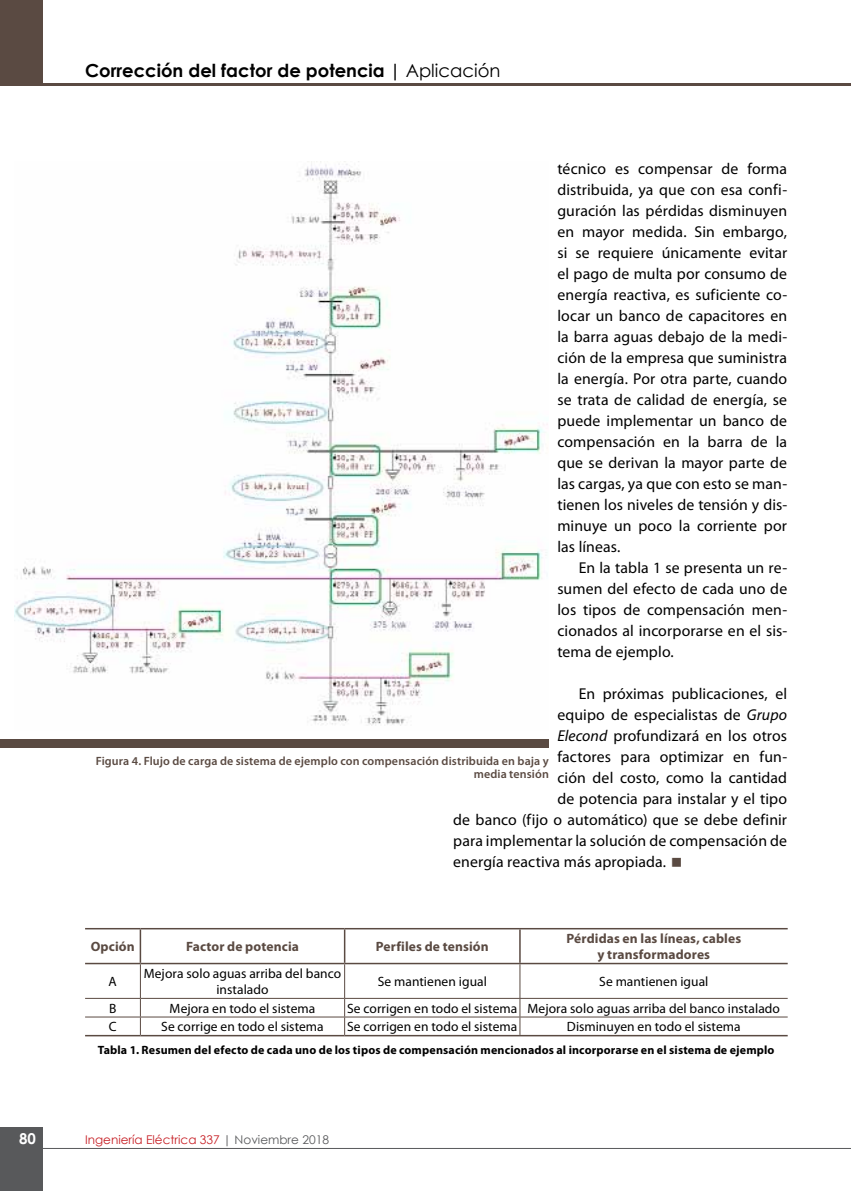
<style>
.page{position:relative;width:851px;height:1191px;background:#fff}
.page>*{position:absolute;margin:0;border:0;box-sizing:border-box;transform-origin:0 0}
.t1{font:700 18px "Century Gothic";color:#000}
.t2{font:15.75px/21px "Myriad Pro";letter-spacing:.01em;color:#000;text-align:justify}
.t3{font:700 15px "Century Gothic";color:#fff}
.t4{font:13.5px/16.2px "Myriad Pro";letter-spacing:.005em;color:#000;text-align:center}
.t5{font:700 13.5px/16.2px "Myriad Pro";letter-spacing:.01em;color:#5a4a42;text-align:center}
.t6{font:700 12px "Myriad Pro";letter-spacing:.01em;color:#000}
.t7{font:600 12px/13.5px "Myriad Pro";letter-spacing:.01em;color:#5a4a42;text-align:right}
.t8{font:12px "Century Gothic";color:#c61d23}
.s1{font-weight:400}
.s2{font-style:italic}
.s3{color:#58595b}
</style>
<div class="page">
<div style="left:0;top:1127px;width:43px;height:64px;background:#58595b"></div>
<hr style="left:0;top:1148px;width:850px;height:1px;background:#58595b">
<div style="left:0;top:0;width:43px;height:85px;background:#5a4a42"></div>
<hr style="left:0;top:83px;width:850px;height:2px;background:#5a4a42">
<div style="left:0;top:739px;width:549px;height:8px;background:#5a4a42"></div>
<img style="left:14px;top:161px;width:534px;height:565px">
<hr style="left:140px;top:964px;width:1px;height:34px;background:#5a4a42">
<hr style="left:344px;top:964px;width:1px;height:34px;background:#5a4a42">
<hr style="left:519px;top:964px;width:1px;height:34px;background:#5a4a42">
<hr style="left:85px;top:998px;width:55px;height:1px;background:#5a4a42">
<hr style="left:140px;top:998px;width:204px;height:1px;background:#5a4a42">
<hr style="left:344px;top:998px;width:176px;height:1px;background:#5a4a42">
<hr style="left:520px;top:998px;width:267px;height:1px;background:#5a4a42">
<hr style="left:85px;top:1016px;width:55px;height:1px;background:#5a4a42">
<hr style="left:140px;top:1016px;width:204px;height:1px;background:#5a4a42">
<svg style="left:140px;top:998px;width:1px;height:37px"></svg>
<hr style="left:344px;top:1016px;width:176px;height:1px;background:#5a4a42">
<svg style="left:344px;top:998px;width:1px;height:37px"></svg>
<hr style="left:520px;top:1016px;width:267px;height:1px;background:#5a4a42">
<svg style="left:519px;top:998px;width:1px;height:37px"></svg>
<hr style="left:85px;top:928px;width:55px;height:1px;background:#5a4a42">
<hr style="left:140px;top:928px;width:204px;height:1px;background:#5a4a42">
<hr style="left:140px;top:929px;width:1px;height:33px;background:#5a4a42">
<hr style="left:344px;top:928px;width:176px;height:1px;background:#5a4a42">
<hr style="left:344px;top:929px;width:1px;height:33px;background:#5a4a42">
<hr style="left:520px;top:928px;width:267px;height:1px;background:#5a4a42">
<hr style="left:519px;top:929px;width:1px;height:33px;background:#5a4a42">
<hr style="left:85px;top:962px;width:55px;height:2px;background:#5a4a42">
<hr style="left:140px;top:962px;width:204px;height:2px;background:#5a4a42">
<hr style="left:344px;top:962px;width:176px;height:2px;background:#5a4a42">
<hr style="left:520px;top:962px;width:267px;height:2px;background:#5a4a42">
<hr style="left:85px;top:1035px;width:55px;height:1px;background:#5a4a42">
<hr style="left:140px;top:1035px;width:204px;height:1px;background:#5a4a42">
<hr style="left:344px;top:1035px;width:176px;height:1px;background:#5a4a42">
<hr style="left:520px;top:1035px;width:267px;height:1px;background:#5a4a42">
<p class="t1" style="left:85px;top:56px;width:417px">Corrección del factor de potencia | <span class="s1">Aplicación</span></p>
<p class="t2" style="left:557px;top:158px;width:231px">técnico es compensar de forma distribuida, ya que con esa confi&shy;guración las pérdidas disminuyen en mayor medida. Sin embargo, si se requiere únicamente evitar el pago de multa por consumo de energía reactiva, es suficiente co&shy;locar un banco de capacitores en la barra aguas debajo de la medi&shy;ción de la empresa que suministra la energía. Por otra parte, cuando se trata de calidad de energía, se puede implementar un banco de compensación en la barra de la que se derivan la mayor parte de las cargas, ya que con esto se man&shy;tienen los niveles de tensión y dis&shy;minuye un poco la corriente por las líneas.</p>
<p class="t2" style="left:557px;top:557px;width:231px;text-indent:21px">En la tabla 1 se presenta un re&shy;sumen del efecto de cada uno de los tipos de compensación men&shy;cionados al incorporarse en el sis&shy;tema de ejemplo.</p>
<p class="t2" style="left:578px;top:683px;width:210px">En próximas publicaciones, el</p>
<p class="t2" style="left:557px;top:704px;width:231px">equipo de especialistas de <span class="s2">Grupo</span></p>
<p class="t2" style="left:557px;top:725px;width:231px"><span class="s2">Elecond</span> profundizará en los otros</p>
<p class="t2" style="left:557px;top:746px;width:231px">factores para optimizar en fun-</p>
<p class="t2" style="left:557px;top:767px;width:231px">ción del costo, como la cantidad</p>
<p class="t2" style="left:557px;top:788px;width:231px">de potencia para instalar y el tipo</p>
<p class="t2" style="left:453px;top:809px;width:335px">de banco (fijo o automático) que se debe definir</p>
<p class="t2" style="left:453px;top:830px;width:335px">para implementar la solución de compensación de</p>
<p class="t2" style="left:453px;top:851px;width:214px">energía reactiva más apropiada.</p>
<p class="t7" style="left:96px;top:754px;width:454px">Figura 4. Flujo de carga de sistema de ejemplo con compensación distribuida en baja y media tensión</p>
<p class="t5" style="left:91px;top:938px;width:45px">Opción</p>
<p class="t5" style="left:186px;top:938px;width:114px">Factor de potencia</p>
<p class="t5" style="left:376px;top:938px;width:114px">Perfiles de tensión</p>
<p class="t5" style="left:566px;top:930px;width:176px">Pérdidas en las líneas, cables y transformadores</p>
<p class="t4" style="left:109px;top:973px;width:10px">A</p>
<p class="t4" style="left:144px;top:965px;width:199px">Mejora solo aguas arriba del banco instalado</p>
<p class="t4" style="left:377px;top:973px;width:111px">Se mantienen igual</p>
<p class="t4" style="left:599px;top:973px;width:111px">Se mantienen igual</p>
<p class="t4" style="left:109px;top:1000px;width:9px">B</p>
<p class="t4" style="left:170px;top:1000px;width:147px">Mejora en todo el sistema</p>
<p class="t4" style="left:347px;top:1000px;width:434px">Se corrigen en todo el sistema Mejora solo aguas arriba del banco instalado</p>
<p class="t4" style="left:109px;top:1018px;width:9px">C</p>
<p class="t4" style="left:161px;top:1018px;width:164px">Se corrige en todo el sistema</p>
<p class="t4" style="left:347px;top:1018px;width:172px">Se corrigen en todo el sistema</p>
<p class="t4" style="left:567px;top:1018px;width:175px">Disminuyen en todo el sistema</p>
<p class="t6" style="left:98px;top:1042px;width:678px">Tabla 1. Resumen del efecto de cada uno de los tipos de compensación mencionados al incorporarse en el sistema de ejemplo</p>
<p class="t3" style="left:19px;top:1127px;width:18px">80</p>
<p class="t8" style="left:85px;top:1131px;width:245px">Ingeniería Eléctrica 337 <span class="s3">| Noviembre 2018</span></p>
</div>
